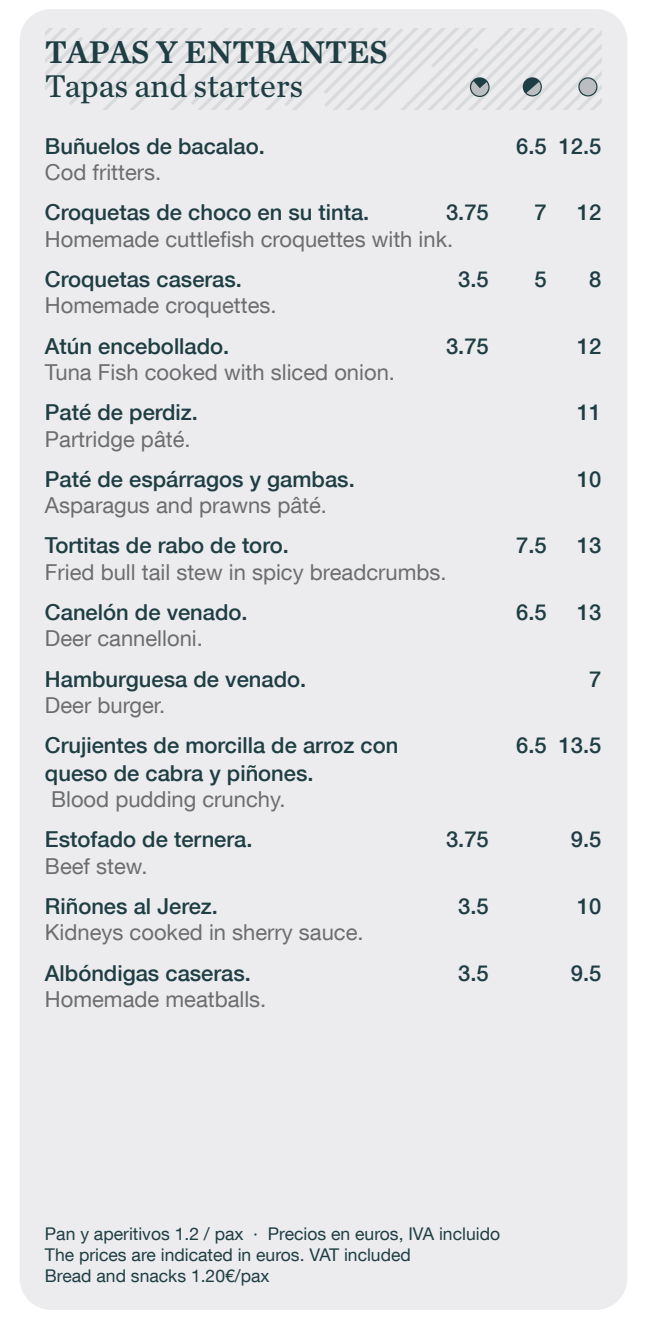
<style>
.page{position:relative;width:647px;height:1325px;background:#fff}
.page>*{position:absolute;margin:0;border:0;box-sizing:border-box;transform-origin:0 0}
.t1{font:32.88px "Chronicle Text G2";color:#1e3e43}
.t2{font:32.88px "Chronicle Text G2 Semi";color:#1e3e43}
.t3{font:500 22px "Helvetica Neue LT Com";color:#1e3e43}
.t4{font:22px "Helvetica Neue LT Com";color:#6c6d70}
.t5{font:17.5px/21px "Helvetica Neue LT Com";color:#1e3e43}
</style>
<div class="page">
<div style="left:20px;top:9px;width:607px;height:1300px;background:#ececee;border-radius:31px"></div>
<svg style="left:46px;top:28px;width:555px;height:81px"></svg>
<h1 class="t2" style="left:45px;top:26px;width:344px">TAPAS Y ENTRANTES</h1>
<h1 class="t1" style="left:45px;top:61px;width:260px">Tapas and starters</h1>
<p class="t3" style="left:45px;top:133px;width:221px">Buñuelos de bacalao.</p>
<p class="t3" style="left:516px;top:133px;width:87px">6.5 12.5</p>
<p class="t4" style="left:45px;top:159px;width:118px">Cod fritters.</p>
<p class="t3" style="left:45px;top:199px;width:326px">Croquetas de choco en su tinta.</p>
<p class="t3" style="left:446px;top:199px;width:44px">3.75</p>
<p class="t3" style="left:534px;top:199px;width:14px">7</p>
<p class="t3" style="left:576px;top:199px;width:26px">12</p>
<p class="t4" style="left:45px;top:225px;width:409px">Homemade cuttlefish croquettes with ink.</p>
<p class="t3" style="left:45px;top:266px;width:198px">Croquetas caseras.</p>
<p class="t3" style="left:458px;top:266px;width:32px">3.5</p>
<p class="t3" style="left:534px;top:266px;width:14px">5</p>
<p class="t3" style="left:589px;top:266px;width:14px">8</p>
<p class="t4" style="left:45px;top:292px;width:233px">Homemade croquettes.</p>
<p class="t3" style="left:45px;top:332px;width:186px">Atún encebollado.</p>
<p class="t3" style="left:446px;top:332px;width:44px">3.75</p>
<p class="t3" style="left:576px;top:332px;width:26px">12</p>
<p class="t4" style="left:45px;top:358px;width:351px">Tuna Fish cooked with sliced onion.</p>
<p class="t3" style="left:45px;top:399px;width:154px">Paté de perdiz.</p>
<p class="t3" style="left:576px;top:399px;width:26px">11</p>
<p class="t4" style="left:45px;top:425px;width:147px">Partridge pâté.</p>
<p class="t3" style="left:45px;top:465px;width:311px">Paté de espárragos y gambas.</p>
<p class="t3" style="left:576px;top:465px;width:26px">10</p>
<p class="t4" style="left:45px;top:491px;width:283px">Asparagus and prawns pâté.</p>
<p class="t3" style="left:45px;top:532px;width:245px">Tortitas de rabo de toro.</p>
<p class="t3" style="left:516px;top:532px;width:32px">7.5</p>
<p class="t3" style="left:576px;top:532px;width:26px">13</p>
<p class="t4" style="left:45px;top:558px;width:403px">Fried bull tail stew in spicy breadcrumbs.</p>
<p class="t3" style="left:45px;top:598px;width:204px">Canelón de venado.</p>
<p class="t3" style="left:516px;top:598px;width:32px">6.5</p>
<p class="t3" style="left:576px;top:598px;width:26px">13</p>
<p class="t4" style="left:45px;top:624px;width:159px">Deer cannelloni.</p>
<p class="t3" style="left:45px;top:665px;width:263px">Hamburguesa de venado.</p>
<p class="t3" style="left:589px;top:665px;width:14px">7</p>
<p class="t4" style="left:45px;top:691px;width:122px">Deer burger.</p>
<p class="t3" style="left:45px;top:732px;width:354px">Crujientes de morcilla de arroz con</p>
<p class="t3" style="left:516px;top:732px;width:87px">6.5 13.5</p>
<p class="t3" style="left:45px;top:759px;width:270px">queso de cabra y piñones.</p>
<p class="t4" style="left:51px;top:785px;width:236px">Blood pudding crunchy.</p>
<p class="t3" style="left:45px;top:826px;width:209px">Estofado de ternera.</p>
<p class="t3" style="left:446px;top:826px;width:44px">3.75</p>
<p class="t3" style="left:570px;top:826px;width:32px">9.5</p>
<p class="t4" style="left:45px;top:852px;width:104px">Beef stew.</p>
<p class="t3" style="left:45px;top:892px;width:174px">Riñones al Jerez.</p>
<p class="t3" style="left:458px;top:892px;width:32px">3.5</p>
<p class="t3" style="left:576px;top:892px;width:26px">10</p>
<p class="t4" style="left:45px;top:918px;width:320px">Kidneys cooked in sherry sauce.</p>
<p class="t3" style="left:45px;top:959px;width:207px">Albóndigas caseras.</p>
<p class="t3" style="left:458px;top:959px;width:32px">3.5</p>
<p class="t3" style="left:570px;top:959px;width:32px">9.5</p>
<p class="t4" style="left:45px;top:985px;width:223px">Homemade meatballs.</p>
<p class="t5" style="left:45px;top:1222px;width:456px">Pan y aperitivos 1.2 / pax · Precios en euros, IVA incluido<br>The prices are indicated in euros. VAT included<br>Bread and snacks 1.20€/pax</p>
</div>
